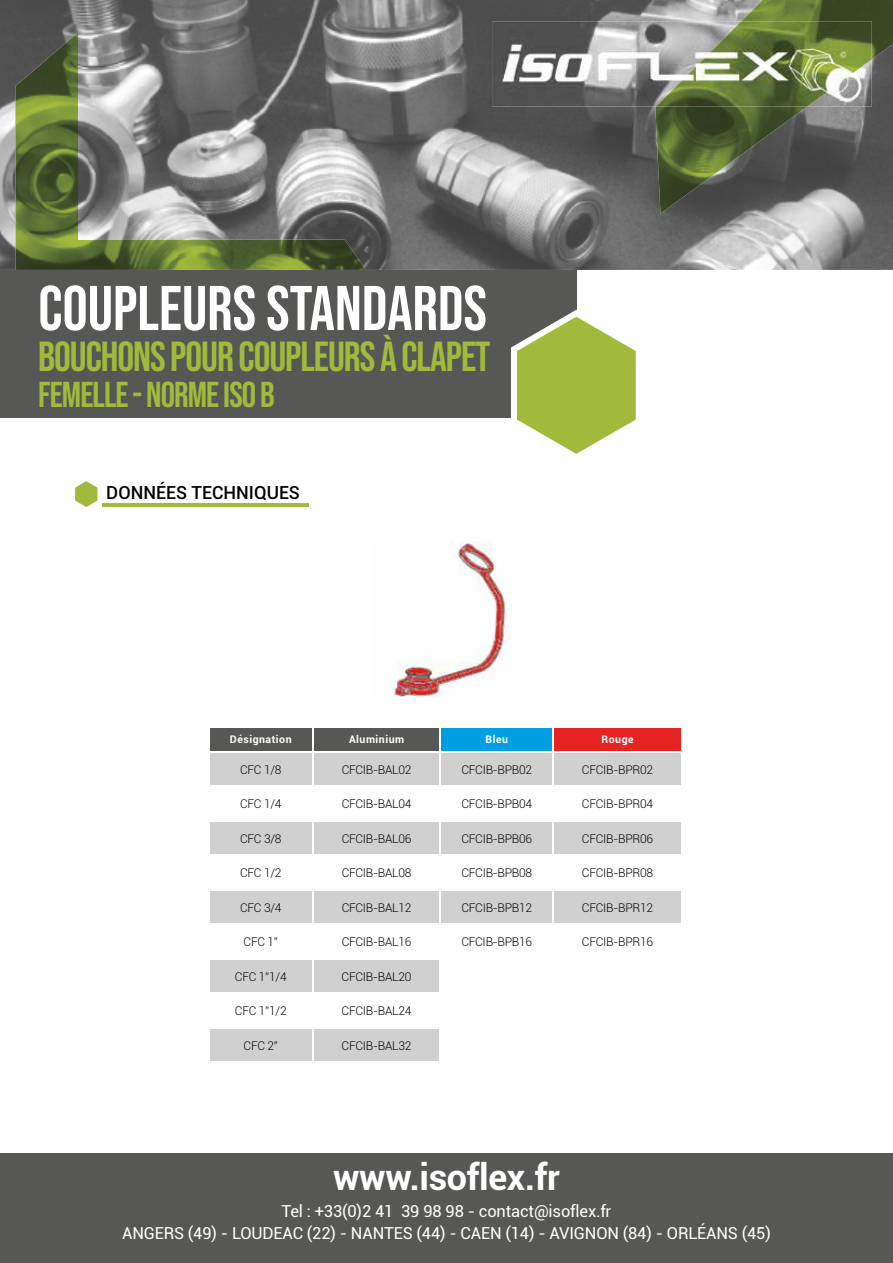
<style>
.page{position:relative;width:893px;height:1263px;background:#fff}
.page>*{position:absolute;margin:0;border:0;box-sizing:border-box;transform-origin:0 0}
.t1{font:63px "Bebas Neue";color:#fff}
.t2{font:42px "Bebas Neue";letter-spacing:-.025em;color:#a2ba3b}
.t3{font:36px "Bebas Neue";letter-spacing:-.025em;color:#a2ba3b}
.t4{font:700 36px "Roboto";letter-spacing:-.01em;color:#fff}
.t5{font:500 18px "Roboto";color:#000}
.t6{font:16.5px/22px "Roboto";letter-spacing:-.01em;color:#fff;text-align:center}
.t7{font:300 12px "Roboto";letter-spacing:-.02em;color:#000}
.t8{font:700 10.5px "Roboto";letter-spacing:.05em;color:#fff}
</style>
<div class="page">
<img style="left:0;top:0;width:893px;height:270px">
<img style="left:15px;top:32px;width:351px;height:238px">
<div style="left:0;top:270px;width:576px;height:148px;background:#575756"></div>
<svg style="left:511px;top:310px;width:125px;height:144px"></svg>
<img style="left:655px;top:0;width:238px;height:214px">
<img style="left:492px;top:21px;width:164px;height:85px">
<img style="left:656px;top:21px;width:216px;height:85px">
<div style="left:0;top:1153px;width:893px;height:110px;background:#575756"></div>
<svg style="left:75px;top:481px;width:28px;height:26px"></svg>
<hr style="left:102px;top:503px;width:206px;height:3px;background:#a2ba3b">
<img style="left:389px;top:542px;width:122px;height:155px">
<div style="left:440px;top:727px;width:113px;height:25px;background:#009fe3"></div>
<div style="left:553px;top:727px;width:129px;height:25px;background:#e52321"></div>
<svg style="left:210px;top:753px;width:471px;height:308px"></svg>
<hr style="left:440px;top:726px;width:113px;height:2px;background:#fff">
<div style="left:210px;top:728px;width:231px;height:23px;background:#575756"></div>
<hr style="left:312px;top:752px;width:2px;height:33px;background:#fff">
<hr style="left:440px;top:752px;width:1px;height:33px;background:#fff">
<hr style="left:312px;top:787px;width:2px;height:33px;background:#fff">
<hr style="left:440px;top:787px;width:1px;height:33px;background:#fff">
<hr style="left:312px;top:821px;width:2px;height:33px;background:#fff">
<hr style="left:440px;top:821px;width:1px;height:33px;background:#fff">
<hr style="left:312px;top:856px;width:2px;height:33px;background:#fff">
<hr style="left:440px;top:856px;width:1px;height:33px;background:#fff">
<hr style="left:312px;top:890px;width:2px;height:33px;background:#fff">
<hr style="left:440px;top:890px;width:1px;height:33px;background:#fff">
<hr style="left:312px;top:925px;width:2px;height:33px;background:#fff">
<hr style="left:440px;top:925px;width:1px;height:33px;background:#fff">
<hr style="left:312px;top:959px;width:2px;height:33px;background:#fff">
<hr style="left:440px;top:959px;width:1px;height:33px;background:#fff">
<hr style="left:312px;top:994px;width:2px;height:33px;background:#fff">
<hr style="left:440px;top:994px;width:1px;height:33px;background:#fff">
<hr style="left:312px;top:1029px;width:2px;height:33px;background:#fff">
<hr style="left:440px;top:1029px;width:1px;height:33px;background:#fff">
<hr style="left:553px;top:726px;width:130px;height:2px;background:#fff">
<hr style="left:552px;top:728px;width:2px;height:23px;background:#fff">
<hr style="left:681px;top:728px;width:2px;height:23px;background:#fff">
<hr style="left:552px;top:752px;width:2px;height:33px;background:#fff">
<hr style="left:552px;top:787px;width:2px;height:33px;background:#fff">
<hr style="left:552px;top:821px;width:2px;height:33px;background:#fff">
<hr style="left:552px;top:856px;width:2px;height:33px;background:#fff">
<hr style="left:552px;top:890px;width:2px;height:33px;background:#fff">
<hr style="left:552px;top:925px;width:2px;height:33px;background:#fff">
<hr style="left:552px;top:959px;width:2px;height:33px;background:#fff">
<hr style="left:552px;top:994px;width:2px;height:33px;background:#fff">
<hr style="left:552px;top:1029px;width:2px;height:33px;background:#fff">
<hr style="left:440px;top:751px;width:113px;height:1px;background:#fff">
<hr style="left:553px;top:751px;width:130px;height:1px;background:#fff">
<hr style="left:208px;top:785px;width:105px;height:2px;background:#fff">
<hr style="left:313px;top:785px;width:127px;height:2px;background:#fff">
<hr style="left:440px;top:785px;width:113px;height:2px;background:#fff">
<hr style="left:553px;top:785px;width:130px;height:2px;background:#fff">
<hr style="left:208px;top:820px;width:105px;height:1px;background:#fff">
<hr style="left:313px;top:820px;width:127px;height:1px;background:#fff">
<hr style="left:440px;top:820px;width:113px;height:1px;background:#fff">
<hr style="left:553px;top:820px;width:130px;height:1px;background:#fff">
<hr style="left:208px;top:854px;width:105px;height:2px;background:#fff">
<hr style="left:313px;top:854px;width:127px;height:2px;background:#fff">
<hr style="left:440px;top:854px;width:113px;height:2px;background:#fff">
<hr style="left:553px;top:854px;width:130px;height:2px;background:#fff">
<hr style="left:208px;top:889px;width:105px;height:1px;background:#fff">
<hr style="left:313px;top:889px;width:127px;height:1px;background:#fff">
<hr style="left:440px;top:889px;width:113px;height:1px;background:#fff">
<hr style="left:553px;top:889px;width:130px;height:1px;background:#fff">
<hr style="left:208px;top:923px;width:105px;height:2px;background:#fff">
<hr style="left:313px;top:923px;width:127px;height:2px;background:#fff">
<hr style="left:440px;top:923px;width:113px;height:2px;background:#fff">
<hr style="left:553px;top:923px;width:130px;height:2px;background:#fff">
<hr style="left:208px;top:958px;width:105px;height:1px;background:#fff">
<hr style="left:313px;top:958px;width:127px;height:1px;background:#fff">
<hr style="left:440px;top:958px;width:113px;height:1px;background:#fff">
<hr style="left:553px;top:958px;width:130px;height:1px;background:#fff">
<hr style="left:208px;top:992px;width:105px;height:2px;background:#fff">
<hr style="left:313px;top:992px;width:127px;height:2px;background:#fff">
<hr style="left:440px;top:992px;width:113px;height:2px;background:#fff">
<hr style="left:553px;top:992px;width:130px;height:2px;background:#fff">
<hr style="left:208px;top:1027px;width:105px;height:2px;background:#fff">
<hr style="left:313px;top:1027px;width:127px;height:2px;background:#fff">
<hr style="left:440px;top:1027px;width:113px;height:2px;background:#fff">
<hr style="left:553px;top:1027px;width:130px;height:2px;background:#fff">
<h1 class="t1" style="left:38px;top:273px;width:450px">COUPLEURS STANDARDS</h1>
<h2 class="t2" style="left:38px;top:332px;width:454px">BOUCHONS POUR COUPLEURS À CLAPET</h2>
<h3 class="t3" style="left:38px;top:374px;width:238px">FEMELLE - NORME ISO B</h3>
<h3 class="t5" style="left:106px;top:480px;width:195px">DONNÉES TECHNIQUES</h3>
<p class="t8" style="left:230px;top:732px;width:63px">Désignation</p>
<p class="t8" style="left:349px;top:732px;width:57px">Aluminium</p>
<p class="t8" style="left:486px;top:732px;width:24px">Bleu</p>
<p class="t8" style="left:602px;top:732px;width:34px">Rouge</p>
<p class="t7" style="left:240px;top:761px;width:43px">CFC 1/8</p>
<p class="t7" style="left:342px;top:761px;width:71px">CFCIB-BAL02</p>
<p class="t7" style="left:461px;top:761px;width:72px">CFCIB-BPB02</p>
<p class="t7" style="left:582px;top:761px;width:73px">CFCIB-BPR02</p>
<p class="t7" style="left:240px;top:795px;width:43px">CFC 1/4</p>
<p class="t7" style="left:342px;top:795px;width:71px">CFCIB-BAL04</p>
<p class="t7" style="left:461px;top:795px;width:72px">CFCIB-BPB04</p>
<p class="t7" style="left:582px;top:795px;width:73px">CFCIB-BPR04</p>
<p class="t7" style="left:240px;top:830px;width:43px">CFC 3/8</p>
<p class="t7" style="left:342px;top:830px;width:71px">CFCIB-BAL06</p>
<p class="t7" style="left:461px;top:830px;width:72px">CFCIB-BPB06</p>
<p class="t7" style="left:582px;top:830px;width:73px">CFCIB-BPR06</p>
<p class="t7" style="left:240px;top:864px;width:43px">CFC 1/2</p>
<p class="t7" style="left:342px;top:864px;width:71px">CFCIB-BAL08</p>
<p class="t7" style="left:461px;top:864px;width:72px">CFCIB-BPB08</p>
<p class="t7" style="left:582px;top:864px;width:73px">CFCIB-BPR08</p>
<p class="t7" style="left:240px;top:899px;width:43px">CFC 3/4</p>
<p class="t7" style="left:342px;top:899px;width:71px">CFCIB-BAL12</p>
<p class="t7" style="left:461px;top:899px;width:72px">CFCIB-BPB12</p>
<p class="t7" style="left:582px;top:899px;width:73px">CFCIB-BPR12</p>
<p class="t7" style="left:244px;top:933px;width:36px">CFC 1''</p>
<p class="t7" style="left:342px;top:933px;width:71px">CFCIB-BAL16</p>
<p class="t7" style="left:461px;top:933px;width:72px">CFCIB-BPB16</p>
<p class="t7" style="left:582px;top:933px;width:73px">CFCIB-BPR16</p>
<p class="t7" style="left:235px;top:968px;width:53px">CFC 1''1/4</p>
<p class="t7" style="left:342px;top:968px;width:71px">CFCIB-BAL20</p>
<p class="t7" style="left:235px;top:1002px;width:53px">CFC 1''1/2</p>
<p class="t7" style="left:342px;top:1002px;width:71px">CFCIB-BAL24</p>
<p class="t7" style="left:244px;top:1037px;width:36px">CFC 2''</p>
<p class="t7" style="left:342px;top:1037px;width:71px">CFCIB-BAL32</p>
<h3 class="t4" style="left:333px;top:1152px;width:228px">www.isoflex.fr</h3>
<h3 class="t6" style="left:122px;top:1199px;width:650px">Tel : +33(0)2 41 39 98 98 - contact@isoflex.fr<br>ANGERS (49) - LOUDEAC (22) - NANTES (44) - CAEN (14) - AVIGNON (84) - ORLÉANS (45)</h3>
</div>
